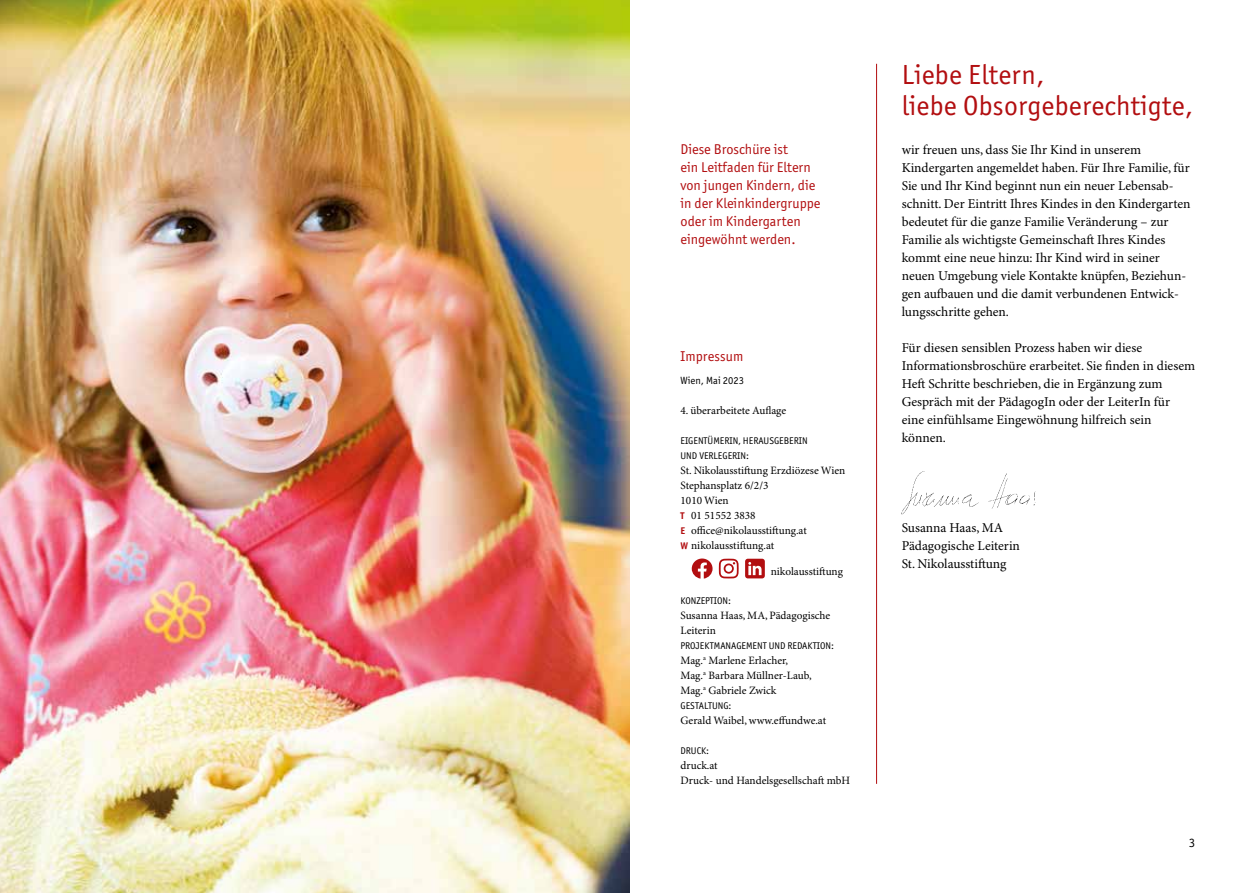
<style>
.page{position:relative;width:1259px;height:893px;background:#fff}
.page>*{position:absolute;margin:0;border:0;box-sizing:border-box;transform-origin:0 0}
.t1{font:27.75px/31.5px "Officina Sans ITC Std";letter-spacing:.01em;color:#b20e10}
.t2{font:14.25px/18px "Officina Sans ITC Std";color:#b20e10}
.t3{font:13.5px/18px "Minion Pro";color:#000}
.t4{font:12.75px "Officina Sans ITC Std";color:#000}
.t5{font:11.25px/15px "Minion Pro";color:#000}
.t6{font:10.5px "Officina Sans ITC Std";color:#000}
.t7{font:9.75px/15px "Officina Sans ITC Std";color:#000}
.s1{font-family:"Officina Sans ITC Std";font-weight:700;font-size:9.75px;color:#b20e10}
</style>
<div class="page">
<img style="left:901px;top:471px;width:135px;height:44px">
<svg style="left:692px;top:558px;width:20px;height:21px"></svg>
<svg style="left:719px;top:559px;width:19px;height:19px"></svg>
<svg style="left:745px;top:559px;width:20px;height:19px"></svg>
<img style="left:0;top:0;width:629px;height:893px">
<hr style="left:876px;top:64px;width:1px;height:720px;background:#b20e10">
<p class="t2" style="left:680px;top:140px;width:141px">Diese Broschüre ist<br>ein Leitfaden für Eltern von jungen Kindern, die in der Kleinkindergruppe oder im Kindergarten eingewöhnt werden.</p>
<p class="t2" style="left:680px;top:347px;width:64px">Impressum</p>
<p class="t6" style="left:680px;top:375px;width:65px">Wien, Mai 2023</p>
<p class="t5" style="left:680px;top:404px;width:107px">4. überarbeitete Auflage</p>
<p class="t7" style="left:680px;top:433px;width:129px">EIGENTÜMERIN, HERAUSGEBERIN<br>UND VERLEGERIN:</p>
<p class="t5" style="left:680px;top:464px;width:166px">St. Nikolausstiftung Erzdiözese Wien<br>Stephansplatz 6/2/3<br>1010 Wien<br><span class="s1">T</span> 01 51552 3838<br><span class="s1">E</span> office@nikolausstiftung.at<br><span class="s1">W</span> nikolausstiftung.at</p>
<p class="t5" style="left:770px;top:565px;width:74px">nikolausstiftung</p>
<p class="t7" style="left:680px;top:593px;width:52px">KONZEPTION:</p>
<p class="t5" style="left:680px;top:608px;width:151px">Susanna Haas, MA, Pädagogische<br>Leiterin</p>
<p class="t7" style="left:680px;top:638px;width:155px">PROJEKTMANAGEMENT UND REDAKTION:</p>
<p class="t5" style="left:680px;top:653px;width:133px">Mag.<sup>a</sup> Marlene Erlacher,<br>Mag.<sup>a</sup> Barbara Müllner-Laub,<br>Mag.<sup>a</sup> Gabriele Zwick</p>
<p class="t7" style="left:680px;top:698px;width:52px">GESTALTUNG:</p>
<p class="t5" style="left:680px;top:713px;width:147px">Gerald Waibel, www.effundwe.at</p>
<p class="t7" style="left:680px;top:743px;width:30px">DRUCK:</p>
<p class="t5" style="left:680px;top:758px;width:171px">druck.at<br>Druck- und Handelsgesellschaft mbH</p>
<h1 class="t1" style="left:901px;top:59px;width:293px">Liebe Eltern,<br>liebe Obsorgeberechtigte,</h1>
<p class="t3" style="left:901px;top:141px;width:290px">wir freuen uns, dass Sie Ihr Kind in unserem Kindergarten angemeldet haben. Für Ihre Familie, für Sie und Ihr Kind beginnt nun ein neuer Lebensab&shy;schnitt. Der Eintritt Ihres Kindes in den Kindergarten bedeutet für die ganze Familie Veränderung – zur Familie als wichtigste Gemeinschaft Ihres Kindes kommt eine neue hinzu: Ihr Kind wird in seiner neuen Umgebung viele Kontakte knüpfen, Beziehun&shy;gen aufbauen und die damit verbundenen Entwick&shy;lungsschritte gehen.</p>
<p class="t3" style="left:901px;top:339px;width:295px">Für diesen sensiblen Prozess haben wir diese Informationsbroschüre erarbeitet. Sie finden in diesem Heft Schritte beschrieben, die in Ergänzung zum Gespräch mit der PädagogIn oder der LeiterIn für eine einfühlsame Eingewöhnung hilfreich sein können.</p>
<p class="t3" style="left:901px;top:519px;width:120px">Susanna Haas, MA<br>Pädagogische Leiterin<br>St. Nikolausstiftung</p>
<p class="t4" style="left:1188px;top:835px;width:8px">3</p>
</div>
